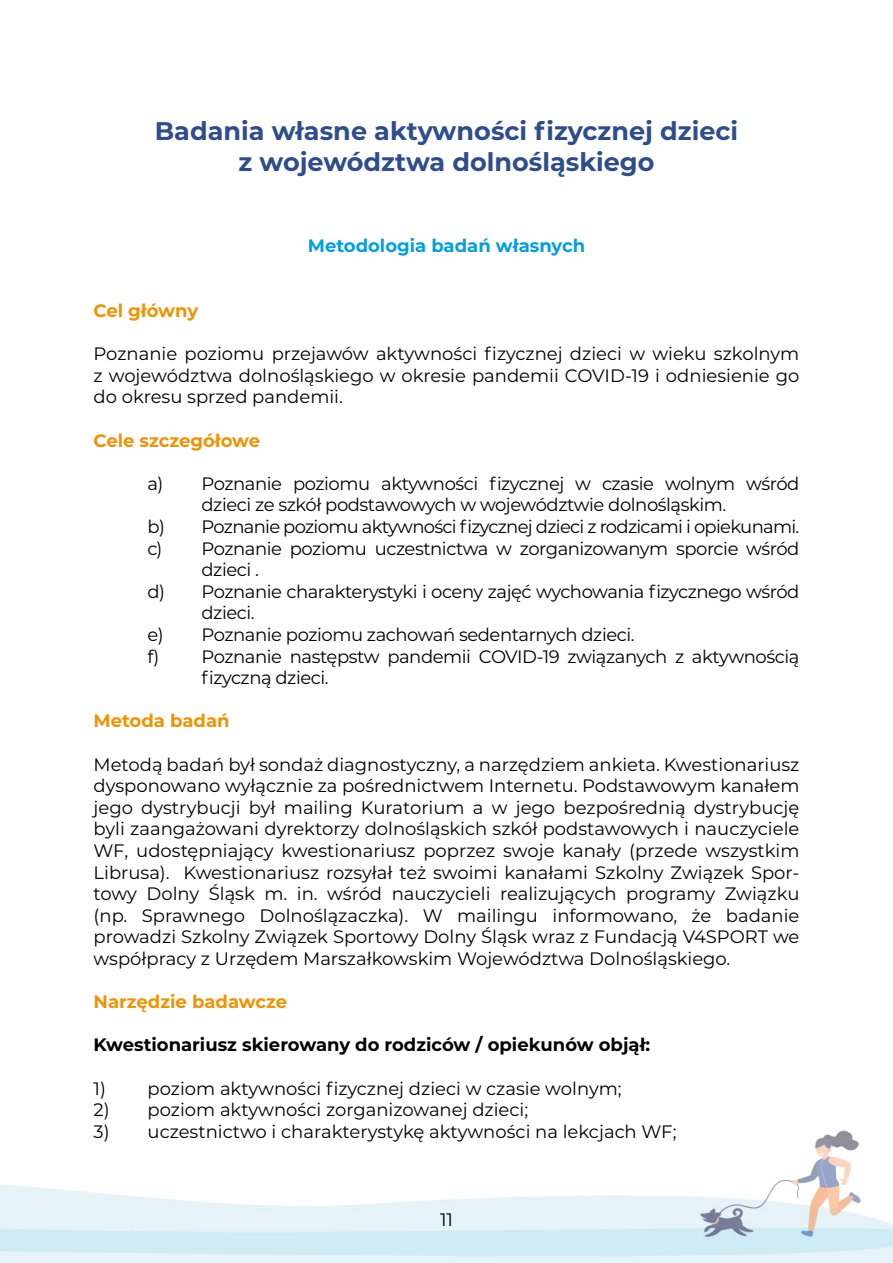
<style>
.page{position:relative;width:893px;height:1263px;background:#fff}
.page>*{position:absolute;margin:0;border:0;box-sizing:border-box;transform-origin:0 0}
.t1{font:700 25.5px/30.6px "Montserrat";color:#2e4d8f;text-align:center}
.t2{font:18px/21.6px "Montserrat";letter-spacing:-.025em;color:#000;text-align:justify}
.t3{font:18px "Montserrat";color:#000}
.t4{font:700 18px "Montserrat";color:#f39200}
.t5{font:700 18px "Montserrat";color:#000}
.t6{font:700 18px "Montserrat";color:#009fe3}
</style>
<div class="page">
<img style="left:0;top:1130px;width:893px;height:132px">
<h1 class="t1" style="left:155px;top:115px;width:585px">Badania własne aktywności fizycznej dzieci z województwa dolnośląskiego</h1>
<p class="t6" style="left:308px;top:233px;width:279px">Metodologia badań własnych</p>
<p class="t4" style="left:94px;top:298px;width:106px">Cel główny</p>
<p class="t2" style="left:94px;top:342px;width:707px">Poznanie poziomu przejawów aktywności fizycznej dzieci w wieku szkolnym z województwa dolnośląskiego w okresie pandemii COVID-19 i odniesienie go do okresu sprzed pandemii.</p>
<p class="t4" style="left:94px;top:427px;width:168px">Cele szczegółowe</p>
<p class="t2" style="left:148px;top:472px;width:653px">a) Poznanie poziomu aktywności fizycznej w czasie wolnym wśród</p>
<p class="t2" style="left:202px;top:494px;width:526px">dzieci ze szkół podstawowych w województwie dolnośląskim.</p>
<p class="t2" style="left:148px;top:515px;width:653px">b) Poznanie poziomu aktywności fizycznej dzieci z rodzicami i opiekunami.</p>
<p class="t2" style="left:148px;top:537px;width:653px">c) Poznanie poziomu uczestnictwa w zorganizowanym sporcie wśród</p>
<p class="t2" style="left:202px;top:558px;width:59px">dzieci .</p>
<p class="t2" style="left:148px;top:580px;width:653px">d) Poznanie charakterystyki i oceny zajęć wychowania fizycznego wśród</p>
<p class="t2" style="left:202px;top:602px;width:55px">dzieci.</p>
<p class="t2" style="left:148px;top:623px;width:489px">e) Poznanie poziomu zachowań sedentarnych dzieci.</p>
<p class="t2" style="left:148px;top:645px;width:653px">f) Poznanie następstw pandemii COVID-19 związanych z aktywnością</p>
<p class="t2" style="left:202px;top:666px;width:129px">fizyczną dzieci.</p>
<p class="t4" style="left:94px;top:708px;width:137px">Metoda badań</p>
<p class="t2" style="left:94px;top:753px;width:707px">Metodą badań był sondaż diagnostyczny, a narzędziem ankieta. Kwestionariusz dysponowano wyłącznie za pośrednictwem Internetu. Podstawowym kanałem jego dystrybucji był mailing Kuratorium a w jego bezpośrednią dystrybucję byli zaangażowani dyrektorzy dolnośląskich szkół podstawowych i nauczyciele WF, udostępniający kwestionariusz poprzez swoje kanały (przede wszystkim Librusa). Kwestionariusz rozsyłał też swoimi kanałami Szkolny Związek Spor&shy;towy Dolny Śląsk m. in. wśród nauczycieli realizujących programy Związku (np. Sprawnego Dolnoślązaczka). W mailingu informowano, że badanie prowadzi Szkolny Związek Sportowy Dolny Śląsk wraz z Fundacją V4SPORT we współpracy z Urzędem Marszałkowskim Województwa Dolnośląskiego.</p>
<p class="t4" style="left:94px;top:989px;width:195px">Narzędzie badawcze</p>
<p class="t5" style="left:94px;top:1032px;width:558px">Kwestionariusz skierowany do rodziców / opiekunów objął:</p>
<p class="t3" style="left:94px;top:1076px;width:530px">1) poziom aktywności fizycznej dzieci w czasie wolnym;</p>
<p class="t3" style="left:94px;top:1097px;width:436px">2) poziom aktywności zorganizowanej dzieci;</p>
<p class="t3" style="left:94px;top:1119px;width:584px">3) uczestnictwo i charakterystykę aktywności na lekcjach WF;</p>
<p class="t2" style="left:440px;top:1208px;width:14px">11</p>
</div>
